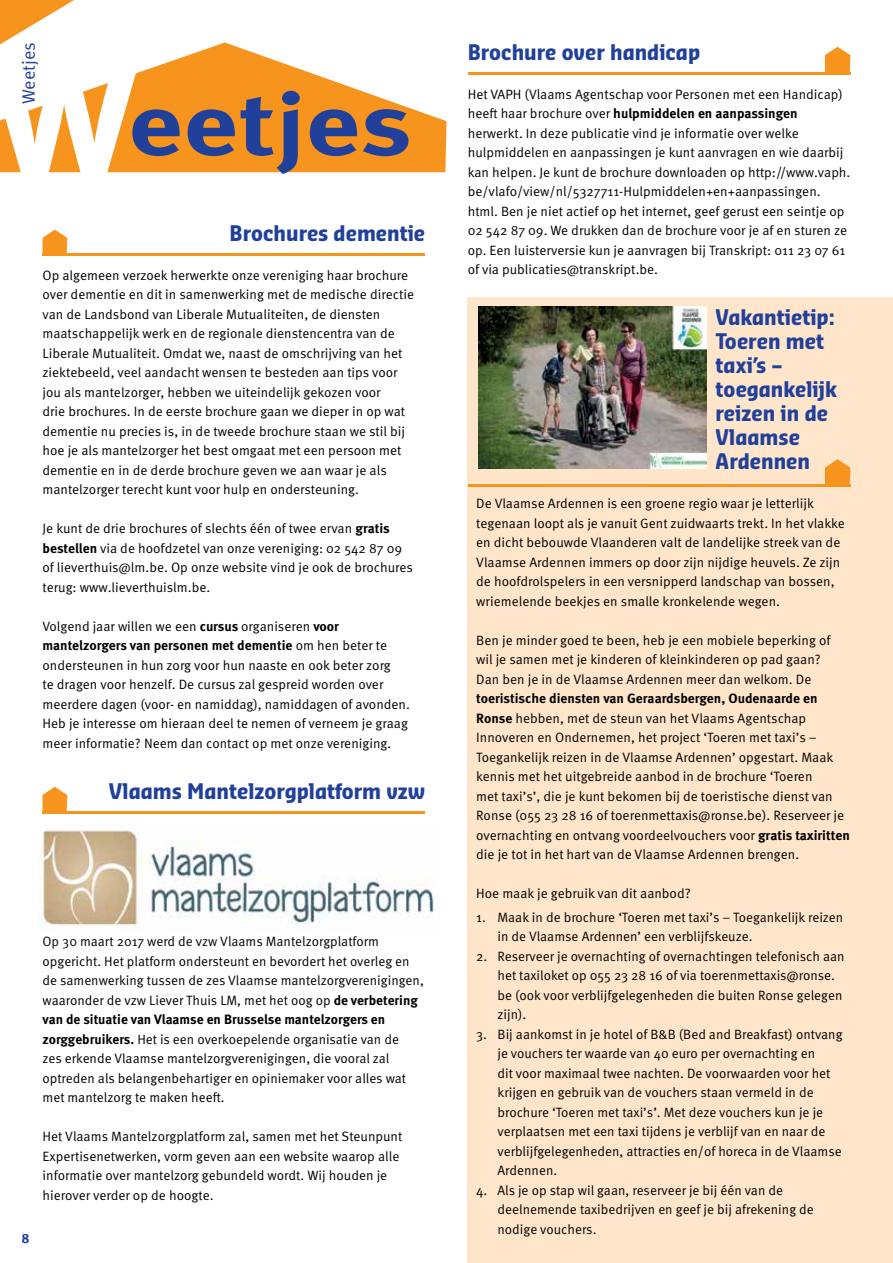
<style>
.page{position:relative;width:893px;height:1263px;background:#fff}
.page>*{position:absolute;margin:0;border:0;box-sizing:border-box;transform-origin:0 0}
.t1{font:700 87px "Meta OT";color:#21409a;scale:1.23 1}
.t2{font:700 21px/24px "Sansa Con Pro";color:#21409a}
.t3{font:18px "Meta OT Norm";letter-spacing:-.005em;color:#21409a}
.t4{font:13.5px/19.5px "Meta OT Norm";color:#000}
.t5{font:700 13.5px "Meta OT";color:#000}
.t6{font:700 13.5px "Meta OT";color:#21409a}
.s1{font-size:144px;color:#fff}
.s2{font-family:"Meta OT";font-weight:700}
.s3{font-family:"Meta OT Norm";font-weight:400}
</style>
<div class="page">
<div style="left:468px;top:298px;width:425px;height:965px;background:#ffe5ca"></div>
<img style="left:478px;top:306px;width:229px;height:162px">
<svg style="left:0;top:0;width:74px;height:43px"></svg>
<svg style="left:0;top:43px;width:446px;height:129px;fill:#f7941e"></svg>
<svg style="left:43px;top:230px;width:24px;height:24px"></svg>
<hr style="left:43px;top:254px;width:382px;height:2px;background:#f7941e">
<svg style="left:825px;top:47px;width:25px;height:25px"></svg>
<hr style="left:468px;top:72px;width:382px;height:2px;background:#f7941e">
<svg style="left:43px;top:787px;width:24px;height:24px"></svg>
<hr style="left:43px;top:811px;width:382px;height:2px;background:#f7941e">
<svg style="left:825px;top:459px;width:25px;height:26px"></svg>
<hr style="left:468px;top:485px;width:382px;height:2px;background:#f7941e">
<img style="left:38px;top:825px;width:396px;height:102px">
<h3 class="t3" style="left:18px;top:104px;width:63px;rotate:-90deg">Weetjes</h3>
<h1 class="t1" style="left:-9px;top:70px;width:344px"><span class="s1">W</span>eetjes</h1>
<h2 class="t2" style="left:230px;top:221px;width:197px">Brochures dementie</h2>
<p class="t4" style="left:43px;top:266px;width:373px">Op algemeen verzoek herwerkte onze vereniging haar brochure over dementie en dit in samenwerking met de medische directie van de Landsbond van Liberale Mutualiteiten, de diensten maatschappelijk werk en de regionale dienstencentra van de Liberale Mutualiteit. Omdat we, naast de omschrijving van het ziektebeeld, veel aandacht wensen te besteden aan tips voor jou als mantelzorger, hebben we uiteindelijk gekozen voor<br>drie brochures. In de eerste brochure gaan we dieper in op wat dementie nu precies is, in de tweede brochure staan we stil bij hoe je als mantelzorger het best omgaat met een persoon met dementie en in de derde brochure geven we aan waar je als mantelzorger terecht kunt voor hulp en ondersteuning.</p>
<p class="t4" style="left:43px;top:519px;width:372px">Je kunt de drie brochures of slechts één of twee ervan <span class="s2">gratis bestellen</span> via de hoofdzetel van onze vereniging: 02 542 87 09 of lieverthuis@lm.be. Op onze website vind je ook de brochures terug: www.lieverthuislm.be.</p>
<p class="t4" style="left:43px;top:617px;width:298px">Volgend jaar willen we een <span class="s2">cursus</span> organiseren <span class="s2">voor</span></p>
<p class="t5" style="left:43px;top:637px;width:346px">mantelzorgers van personen met dementie <span class="s3">om hen beter te</span></p>
<p class="t4" style="left:43px;top:656px;width:369px">ondersteunen in hun zorg voor hun naaste en ook beter zorg<br>te dragen voor henzelf. De cursus zal gespreid worden over meerdere dagen (voor- en namiddag), namiddagen of avonden.<br>Heb je interesse om hieraan deel te nemen of verneem je graag meer informatie? Neem dan contact op met onze vereniging.</p>
<h2 class="t2" style="left:109px;top:779px;width:318px">Vlaams Mantelzorgplatform vzw</h2>
<p class="t6" style="left:21px;top:1230px;width:10px">8</p>
<p class="t4" style="left:43px;top:932px;width:383px">Op 30 maart 2017 werd de vzw Vlaams Mantelzorgplatform opgericht. Het platform ondersteunt en bevordert het overleg en de samenwerking tussen de zes Vlaamse mantelzorgverenigingen, waaronder de vzw Liever Thuis LM, met het oog op <span class="s2">de verbetering</span></p>
<p class="t5" style="left:43px;top:1011px;width:344px">van de situatie van Vlaamse en Brusselse mantelzorgers en</p>
<p class="t4" style="left:43px;top:1029px;width:365px"><span class="s2">zorggebruikers.</span> Het is een overkoepelende organisatie van de zes erkende Vlaamse mantelzorgverenigingen, die vooral zal optreden als belangenbehartiger en opiniemaker voor alles wat met mantelzorg te maken heeft.</p>
<p class="t4" style="left:43px;top:1127px;width:361px">Het Vlaams Mantelzorgplatform zal, samen met het Steunpunt Expertisenetwerken, vorm geven aan een website waarop alle informatie over mantelzorg gebundeld wordt. Wij houden je hierover verder op de hoogte.</p>
<h2 class="t2" style="left:468px;top:40px;width:234px">Brochure over handicap</h2>
<p class="t4" style="left:468px;top:84px;width:377px">Het VAPH (Vlaams Agentschap voor Personen met een Handicap)</p>
<p class="t5" style="left:468px;top:105px;width:331px"><span class="s3">heeft haar brochure over</span> hulpmiddelen en aanpassingen</p>
<p class="t4" style="left:468px;top:123px;width:384px">herwerkt. In deze publicatie vind je informatie over welke hulpmiddelen en aanpassingen je kunt aanvragen en wie daarbij kan helpen. Je kunt de brochure downloaden op http://www.vaph. be/vlafo/view/nl/5327711-Hulpmiddelen+en+aanpassingen. html. Ben je niet actief op het internet, geef gerust een seintje op 02 542 87 09. We drukken dan de brochure voor je af en sturen ze op. Een luisterversie kun je aanvragen bij Transkript: 011 23 07 61 of via publicaties@transkript.be.</p>
<h2 class="t2" style="left:715px;top:305px;width:123px">Vakantietip:<br>Toeren met taxi’s – toegankelijk reizen in de<br>Vlaamse<br>Ardennen</h2>
<p class="t4" style="left:476px;top:494px;width:370px">De Vlaamse Ardennen is een groene regio waar je letterlijk tegenaan loopt als je vanuit Gent zuidwaarts trekt. In het vlakke en dicht bebouwde Vlaanderen valt de landelijke streek van de Vlaamse Ardennen immers op door zijn nijdige heuvels. Ze zijn de hoofdrolspelers in een versnipperd landschap van bossen, wriemelende beekjes en smalle kronkelende wegen.</p>
<p class="t4" style="left:476px;top:630px;width:356px">Ben je minder goed te been, heb je een mobiele beperking of wil je samen met je kinderen of kleinkinderen op pad gaan?<br>Dan ben je in de Vlaamse Ardennen meer dan welkom. De</p>
<p class="t5" style="left:476px;top:690px;width:343px">toeristische diensten van Geraardsbergen, Oudenaarde en</p>
<p class="t4" style="left:476px;top:708px;width:375px"><span class="s2">Ronse</span> hebben, met de steun van het Vlaams Agentschap Innoveren en Ondernemen, het project ‘Toeren met taxi’s – Toegankelijk reizen in de Vlaamse Ardennen’ opgestart. Maak kennis met het uitgebreide aanbod in de brochure ‘Toeren<br>met taxi’s’, die je kunt bekomen bij de toeristische dienst van Ronse (055 23 28 16 of toerenmettaxis@ronse.be). Reserveer je overnachting en ontvang voordeelvouchers voor <span class="s2">gratis taxiritten </span>die je tot in het hart van de Vlaamse Ardennen brengen.</p>
<p class="t4" style="left:476px;top:884px;width:216px">Hoe maak je gebruik van dit aanbod?</p>
<p class="t4" style="left:497px;top:908px;width:347px;text-indent:-21px">1. Maak in de brochure ‘Toeren met taxi’s – Toegankelijk reizen in de Vlaamse Ardennen’ een verblijfskeuze.</p>
<p class="t4" style="left:497px;top:947px;width:349px;text-indent:-21px">2. Reserveer je overnachting of overnachtingen telefonisch aan het taxiloket op 055 23 28 16 of via toerenmettaxis@ronse. be (ook voor verblijfgelegenheden die buiten Ronse gelegen zijn).</p>
<p class="t4" style="left:497px;top:1025px;width:347px;text-indent:-21px">3. Bij aankomst in je hotel of B&amp;B (Bed and Breakfast) ontvang je vouchers ter waarde van 40 euro per overnachting en<br>dit voor maximaal twee nachten. De voorwaarden voor het krijgen en gebruik van de vouchers staan vermeld in de brochure ‘Toeren met taxi’s’. Met deze vouchers kun je je verplaatsen met een taxi tijdens je verblijf van en naar de verblijfgelegenheden, attracties en/of horeca in de Vlaamse Ardennen.</p>
<p class="t4" style="left:497px;top:1180px;width:318px;text-indent:-21px">4. Als je op stap wil gaan, reserveer je bij één van de deelnemende taxibedrijven en geef je bij afrekening de nodige vouchers.</p>
</div>
